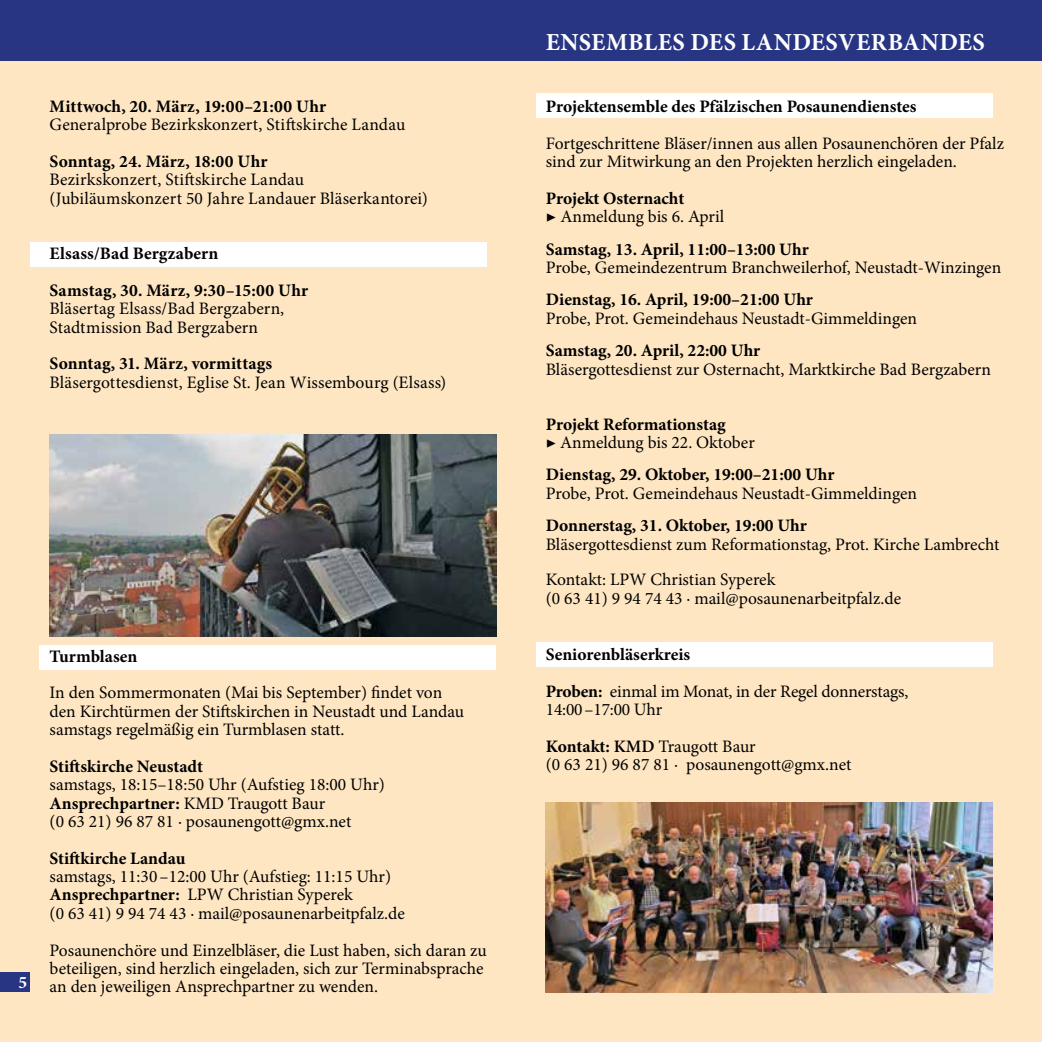
<style>
.page{position:relative;width:1042px;height:1042px;background:#fff}
.page>*{position:absolute;margin:0;border:0;box-sizing:border-box;transform-origin:0 0}
.t1{font:700 24.5px "Minion Pro";letter-spacing:.02em;color:#fff}
.t2{font:17.5px/18.4px "Minion Pro";color:#000}
.t3{font:700 17.5px/36.8px "Minion Pro";color:#000}
.t4{font:700 17.5px "Minion Pro";color:#fff}
.s1{font-weight:700}
.s2{font-weight:600}
</style>
<div class="page">
<div style="left:0;top:46px;width:1042px;height:996px;background:#fee6c3"></div>
<div style="left:0;top:972px;width:30px;height:20px;background:#283583"></div>
<div style="left:0;top:0;width:1042px;height:60px;background:#283583"></div>
<div style="left:40px;top:645px;width:456px;height:25px;background:#fff"></div>
<div style="left:536px;top:94px;width:456px;height:24px;background:#fff"></div>
<div style="left:30px;top:242px;width:456px;height:24px;background:#fff"></div>
<div style="left:536px;top:642px;width:456px;height:25px;background:#fff"></div>
<img style="left:546px;top:802px;width:446px;height:190px">
<img style="left:50px;top:434px;width:446px;height:202px">
<p class="t3" style="left:50px;top:88px;width:278px">Mittwoch, 20. März, 19:00–21:00 Uhr</p>
<p class="t2" style="left:50px;top:116px;width:357px">Generalprobe Bezirkskonzert, Stiftskirche Landau</p>
<p class="t3" style="left:50px;top:143px;width:220px">Sonntag, 24. März, 18:00 Uhr</p>
<p class="t2" style="left:50px;top:171px;width:380px">Bezirkskonzert, Stiftskirche Landau (Jubiläumskonzert 50 Jahre Landauer Bläserkantorei)</p>
<p class="t3" style="left:50px;top:235px;width:260px">Elsass/Bad Bergzabern<br>Samstag, 30. März, 9:30–15:00 Uhr</p>
<p class="t2" style="left:50px;top:299px;width:236px">Bläsertag Elsass/Bad Bergzabern,<br>Stadtmission Bad Bergzabern</p>
<p class="t3" style="left:50px;top:345px;width:224px">Sonntag, 31. März, vormittags</p>
<p class="t2" style="left:50px;top:373px;width:398px">Bläsergottesdienst, Eglise St. Jean Wissembourg (Elsass)</p>
<p class="t4" style="left:18px;top:970px;width:10px">5</p>
<p class="t3" style="left:50px;top:637px;width:89px">Turmblasen</p>
<p class="t2" style="left:50px;top:683px;width:416px">In den Sommermonaten (Mai bis September) findet von den Kirchtürmen der Stiftskirchen in Neustadt und Landau samstags regelmäßig ein Turmblasen statt.</p>
<p class="t3" style="left:50px;top:747px;width:155px">Stiftskirche Neustadt</p>
<p class="t2" style="left:50px;top:775px;width:337px">samstags, 18:15–18:50 Uhr (Aufstieg 18:00 Uhr)<br><span class="s1">Ansprechpartner:</span> KMD Traugott Baur<br>(0 63 21) 96 87 81 · posaunengott@gmx.net</p>
<p class="t3" style="left:50px;top:839px;width:137px">Stiftkirche Landau</p>
<p class="t2" style="left:50px;top:867px;width:357px">samstags, 11:30–12:00 Uhr (Aufstieg: 11:15 Uhr)<br><span class="s1">Ansprechpartner:</span> LPW Christian Syperek<br>(0 63 41) 9 94 74 43 · mail@posaunenarbeitpfalz.de</p>
<p class="t2" style="left:50px;top:941px;width:439px">Posaunenchöre und Einzelbläser, die Lust haben, sich daran zu beteiligen, sind herzlich eingeladen, sich zur Terminabsprache an den jeweiligen Ansprechpartner zu wenden.</p>
<h1 class="t1" style="left:546px;top:25px;width:440px">ENSEMBLES DES LANDESVERBANDES</h1>
<p class="t3" style="left:546px;top:88px;width:372px">Projektensemble des Pfälzischen Posaunendienstes</p>
<p class="t2" style="left:546px;top:134px;width:460px">Fortgeschrittene Bläser/innen aus allen Posaunenchören der Pfalz sind zur Mitwirkung an den Projekten herzlich eingeladen.</p>
<p class="t3" style="left:546px;top:180px;width:140px">Projekt Osternacht</p>
<p class="t2" style="left:546px;top:207px;width:180px">▶ Anmeldung bis 6. April</p>
<p class="t3" style="left:546px;top:230px;width:264px">Samstag, 13. April, 11:00–13:00 Uhr</p>
<p class="t2" style="left:546px;top:258px;width:457px">Probe, Gemeindezentrum Branchweilerhof, Neustadt-Winzingen</p>
<p class="t3" style="left:546px;top:281px;width:269px">Dienstag, 16. April, 19:00–21:00 Uhr</p>
<p class="t2" style="left:546px;top:309px;width:373px">Probe, Prot. Gemeindehaus Neustadt-Gimmeldingen</p>
<p class="t3" style="left:546px;top:332px;width:216px">Samstag, 20. April, 22:00 Uhr</p>
<p class="t2" style="left:546px;top:360px;width:447px">Bläsergottesdienst zur Osternacht, Marktkirche Bad Bergzabern</p>
<p class="t3" style="left:546px;top:405px;width:182px">Projekt Reformationstag</p>
<p class="t2" style="left:546px;top:433px;width:210px">▶ Anmeldung bis 22. Oktober</p>
<p class="t3" style="left:546px;top:456px;width:290px">Dienstag, 29. Oktober, 19:00–21:00 Uhr</p>
<p class="t2" style="left:546px;top:484px;width:373px">Probe, Prot. Gemeindehaus Neustadt-Gimmeldingen</p>
<p class="t3" style="left:546px;top:507px;width:263px">Donnerstag, 31. Oktober, 19:00 Uhr</p>
<p class="t2" style="left:546px;top:526px;width:455px;line-height:35.9px">Bläsergottesdienst zum Reformationstag, Prot. Kirche Lambrecht<br>Kontakt: LPW Christian Syperek</p>
<p class="t2" style="left:546px;top:589px;width:357px">(0 63 41) 9 94 74 43 · mail@posaunenarbeitpfalz.de</p>
<p class="t2" style="left:546px;top:636px;width:364px;line-height:36.8px"><span class="s1">Seniorenbläserkreis<br>Proben:</span> einmal im Monat, in der Regel donnerstags,</p>
<p class="t2" style="left:546px;top:691px;width:211px;line-height:36.8px">14:00–17:00 Uhr<br><span class="s1">Kontakt:</span> <span class="s2">KMD</span> Traugott Baur</p>
<p class="t2" style="left:546px;top:755px;width:307px">(0 63 21) 96 87 81 · posaunengott@gmx.net</p>
</div>
